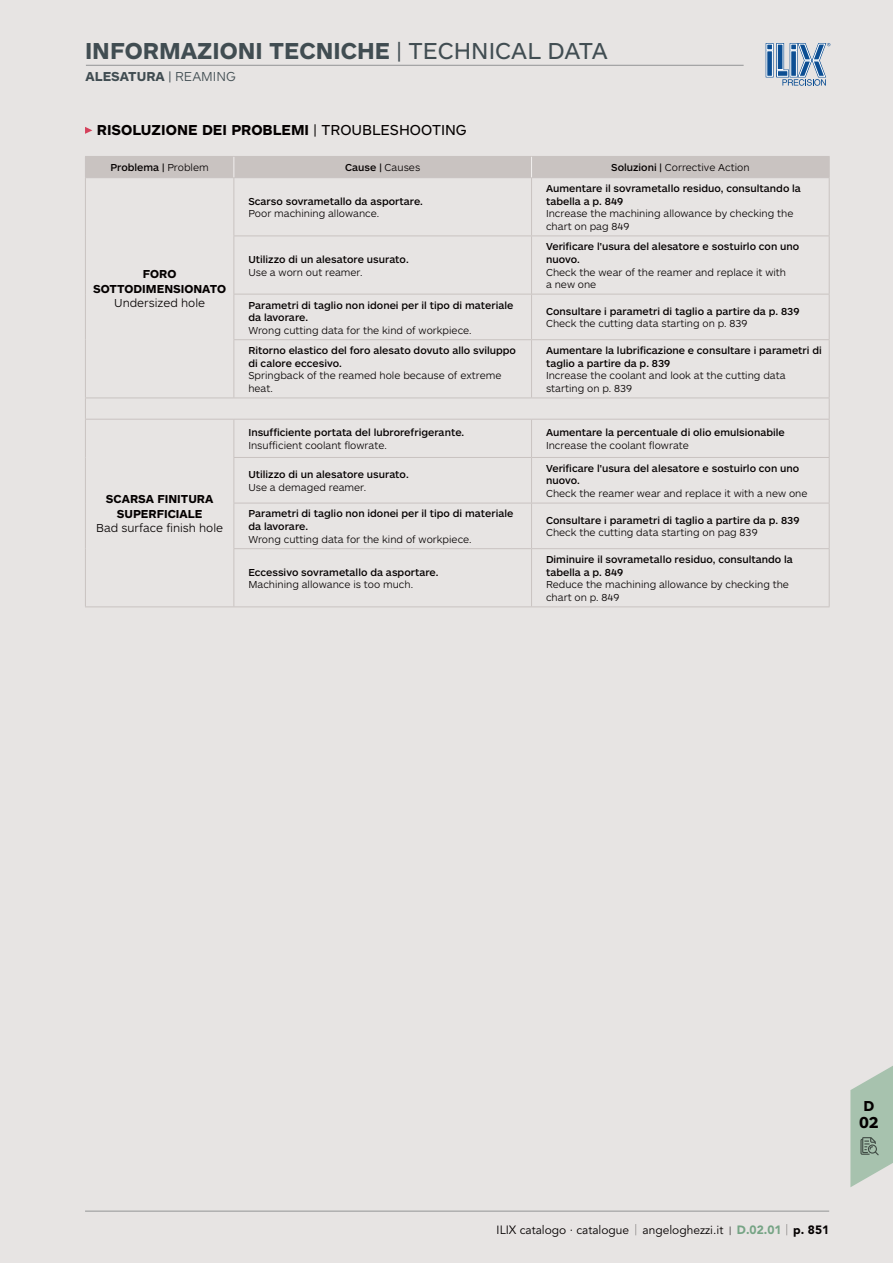
<style>
.page{position:relative;width:893px;height:1263px;background:#e7e4e3}
.page>*{position:absolute;margin:0;border:0;box-sizing:border-box;transform-origin:0 0}
.t1{font:700 24px "ARS Maquette";color:#414d52}
.t2{font:700 16.5px "ARS Maquette";color:#040000}
.t3{font:700 15px "ARS Maquette";color:#040000}
.t4{font:700 13.5px "ARS Maquette";color:#414d52}
.t5{font:12px "Avenir";color:#040000}
.t6{font:700 12px/14.4px "ARS Maquette";color:#040000;text-align:center}
.t7{font:300 12px "ARS Maquette";color:#040000}
.t8{font:500 10.5px/12.6px "ARS Maquette";color:#040000}
.t9{font:300 10.5px/12.6px "ARS Maquette";color:#040000}
.s1{font-weight:400}
.s2{font-weight:300}
.s3{font-weight:500}
.s4{font-family:"Montserrat"}
.s5{font-family:"Montserrat";font-weight:100}
.s6{font-family:"ARS Maquette";font-weight:300;font-size:10.5px}
.s7{font-weight:900;color:#76a485}
.s8{font-weight:900}
</style>
<div class="page">
<hr style="left:86px;top:65px;width:658px;height:1px;background:#929495">
<svg style="left:766px;top:43px;width:64px;height:43px"></svg>
<hr style="left:85px;top:1211px;width:744px;height:1px;background:#929495">
<hr style="left:85px;top:178px;width:1px;height:58px;background:#c9c3c1">
<hr style="left:85px;top:236px;width:1px;height:58px;background:#c9c3c1">
<hr style="left:85px;top:294px;width:1px;height:46px;background:#c9c3c1">
<hr style="left:85px;top:340px;width:1px;height:58px;background:#c9c3c1">
<hr style="left:233px;top:178px;width:1px;height:58px;background:#c9c3c1">
<hr style="left:531px;top:178px;width:1px;height:58px;background:#c9c3c1">
<hr style="left:829px;top:178px;width:1px;height:58px;background:#c9c3c1">
<hr style="left:233px;top:236px;width:298px;height:1px;background:#c9c3c1">
<hr style="left:233px;top:236px;width:1px;height:58px;background:#c9c3c1">
<hr style="left:531px;top:236px;width:299px;height:1px;background:#c9c3c1">
<hr style="left:531px;top:236px;width:1px;height:58px;background:#c9c3c1">
<hr style="left:829px;top:236px;width:1px;height:58px;background:#c9c3c1">
<hr style="left:233px;top:294px;width:298px;height:1px;background:#c9c3c1">
<hr style="left:233px;top:294px;width:1px;height:45px;background:#c9c3c1">
<hr style="left:531px;top:294px;width:299px;height:1px;background:#c9c3c1">
<hr style="left:531px;top:294px;width:1px;height:45px;background:#c9c3c1">
<hr style="left:829px;top:294px;width:1px;height:45px;background:#c9c3c1">
<hr style="left:233px;top:339px;width:298px;height:1px;background:#c9c3c1">
<hr style="left:233px;top:340px;width:1px;height:58px;background:#c9c3c1">
<hr style="left:531px;top:339px;width:299px;height:1px;background:#c9c3c1">
<hr style="left:531px;top:340px;width:1px;height:58px;background:#c9c3c1">
<hr style="left:829px;top:340px;width:1px;height:58px;background:#c9c3c1">
<hr style="left:85px;top:398px;width:149px;height:1px;background:#c9c3c1">
<svg style="left:85px;top:399px;width:1px;height:20px"></svg>
<hr style="left:234px;top:398px;width:297px;height:1px;background:#c9c3c1">
<hr style="left:531px;top:398px;width:299px;height:1px;background:#c9c3c1">
<svg style="left:829px;top:398px;width:1px;height:21px"></svg>
<hr style="left:85px;top:419px;width:149px;height:1px;background:#c9c3c1">
<hr style="left:85px;top:420px;width:1px;height:37px;background:#c9c3c1">
<hr style="left:85px;top:457px;width:1px;height:46px;background:#c9c3c1">
<hr style="left:85px;top:503px;width:1px;height:46px;background:#c9c3c1">
<hr style="left:85px;top:549px;width:1px;height:57px;background:#c9c3c1">
<hr style="left:85px;top:606px;width:149px;height:1px;background:#c9c3c1">
<hr style="left:234px;top:419px;width:297px;height:1px;background:#c9c3c1">
<hr style="left:233px;top:420px;width:1px;height:37px;background:#c9c3c1">
<hr style="left:531px;top:419px;width:299px;height:1px;background:#c9c3c1">
<hr style="left:531px;top:420px;width:1px;height:37px;background:#c9c3c1">
<hr style="left:829px;top:420px;width:1px;height:37px;background:#c9c3c1">
<hr style="left:233px;top:457px;width:298px;height:1px;background:#c9c3c1">
<hr style="left:233px;top:458px;width:1px;height:45px;background:#c9c3c1">
<hr style="left:531px;top:457px;width:299px;height:1px;background:#c9c3c1">
<hr style="left:531px;top:458px;width:1px;height:45px;background:#c9c3c1">
<hr style="left:829px;top:458px;width:1px;height:45px;background:#c9c3c1">
<hr style="left:233px;top:503px;width:298px;height:1px;background:#c9c3c1">
<hr style="left:233px;top:503px;width:1px;height:45px;background:#c9c3c1">
<hr style="left:531px;top:503px;width:299px;height:1px;background:#c9c3c1">
<hr style="left:531px;top:503px;width:1px;height:45px;background:#c9c3c1">
<hr style="left:829px;top:503px;width:1px;height:45px;background:#c9c3c1">
<hr style="left:233px;top:548px;width:298px;height:1px;background:#c9c3c1">
<hr style="left:233px;top:549px;width:1px;height:57px;background:#c9c3c1">
<hr style="left:531px;top:548px;width:299px;height:1px;background:#c9c3c1">
<hr style="left:531px;top:549px;width:1px;height:57px;background:#c9c3c1">
<hr style="left:829px;top:549px;width:1px;height:57px;background:#c9c3c1">
<hr style="left:234px;top:606px;width:297px;height:1px;background:#c9c3c1">
<hr style="left:531px;top:606px;width:299px;height:1px;background:#c9c3c1">
<div style="left:85px;top:156px;width:745px;height:22px;background:#c9c3c1"></div>
<svg style="left:85px;top:127px;width:7px;height:7px"></svg>
<svg style="left:850px;top:1066px;width:43px;height:121px"></svg>
<h1 class="t1" style="left:85px;top:42px;width:524px">INFORMAZIONI TECNICHE <span class="s1">| TECHNICAL DATA</span></h1>
<p class="t4" style="left:86px;top:71px;width:152px">ALESATURA <span class="s1">|</span> <span class="s2">REAMING</span></p>
<h3 class="t3" style="left:97px;top:125px;width:371px">RISOLUZIONE DEI PROBLEMI <span class="s1">| TROUBLESHOOTING</span></h3>
<p class="t8" style="left:110px;top:163px;width:100px">Problema | <span class="s2">Problem</span></p>
<p class="t8" style="left:345px;top:163px;width:77px">Cause | <span class="s2">Causes</span></p>
<p class="t9" style="left:611px;top:163px;width:140px"><span class="s3">Soluzioni |</span> Corrective Action</p>
<p class="t6" style="left:93px;top:268px;width:134px">FORO<br>SOTTODIMENSIONATO</p>
<p class="t7" style="left:114px;top:298px;width:92px">Undersized hole</p>
<p class="t6" style="left:106px;top:493px;width:109px">SCARSA FINITURA<br>SUPERFICIALE</p>
<p class="t7" style="left:96px;top:524px;width:128px">Bad surface finish hole</p>
<p class="t8" style="left:248px;top:196px;width:176px">Scarso sovrametallo da asportare.</p>
<p class="t9" style="left:248px;top:209px;width:132px">Poor machining allowance.</p>
<p class="t8" style="left:248px;top:254px;width:162px">Utilizzo di un alesatore usurato.</p>
<p class="t9" style="left:248px;top:267px;width:116px">Use a worn out reamer.</p>
<p class="t8" style="left:248px;top:300px;width:266px">Parametri di taglio non idonei per il tipo di materiale da lavorare.</p>
<p class="t9" style="left:248px;top:325px;width:225px">Wrong cutting data for the kind of workpiece.</p>
<p class="t8" style="left:248px;top:345px;width:269px">Ritorno elastico del foro alesato dovuto allo sviluppo di calore eccesivo.</p>
<p class="t9" style="left:248px;top:371px;width:255px">Springback of the reamed hole because of extreme heat.</p>
<p class="t8" style="left:248px;top:427px;width:217px">Insufficiente portata del lubrorefrigerante.</p>
<p class="t9" style="left:248px;top:440px;width:140px">Insufficient coolant flowrate.</p>
<p class="t8" style="left:248px;top:469px;width:162px">Utilizzo di un alesatore usurato.</p>
<p class="t9" style="left:248px;top:482px;width:119px">Use a demaged reamer.</p>
<p class="t8" style="left:248px;top:509px;width:266px">Parametri di taglio non idonei per il tipo di materiale da lavorare.</p>
<p class="t9" style="left:248px;top:534px;width:225px">Wrong cutting data for the kind of workpiece.</p>
<p class="t8" style="left:248px;top:567px;width:192px">Eccessivo sovrametallo da asportare.</p>
<p class="t9" style="left:248px;top:579px;width:166px">Machining allowance is too much.</p>
<p class="t8" style="left:546px;top:183px;width:256px">Aumentare il sovrametallo residuo, consultando la tabella a p. 849</p>
<p class="t9" style="left:546px;top:209px;width:249px">Increase the machining allowance by checking the chart on pag 849</p>
<p class="t8" style="left:546px;top:242px;width:255px">Verificare l'usura del alesatore e sostuirlo con uno nuovo.</p>
<p class="t9" style="left:546px;top:267px;width:241px">Check the wear of the reamer and replace it with a new one</p>
<p class="t8" style="left:546px;top:306px;width:255px">Consultare i parametri di taglio a partire da p. 839</p>
<p class="t9" style="left:546px;top:319px;width:203px">Check the cutting data starting on p. 839</p>
<p class="t8" style="left:546px;top:345px;width:277px">Aumentare la lubrificazione e consultare i parametri di taglio a partire da p. 839</p>
<p class="t9" style="left:546px;top:371px;width:241px">Increase the coolant and look at the cutting data starting on p. 839</p>
<p class="t8" style="left:546px;top:427px;width:240px">Aumentare la percentuale di olio emulsionabile</p>
<p class="t9" style="left:546px;top:440px;width:144px">Increase the coolant flowrate</p>
<p class="t8" style="left:546px;top:463px;width:255px">Verificare l'usura del alesatore e sostuirlo con uno nuovo.</p>
<p class="t9" style="left:546px;top:488px;width:263px">Check the reamer wear and replace it with a new one</p>
<p class="t8" style="left:546px;top:515px;width:255px">Consultare i parametri di taglio a partire da p. 839</p>
<p class="t9" style="left:546px;top:528px;width:213px">Check the cutting data starting on pag 839</p>
<p class="t8" style="left:546px;top:554px;width:248px">Diminuire il sovrametallo residuo, consultando la tabella a p. 849</p>
<p class="t9" style="left:546px;top:579px;width:244px">Reduce the machining allowance by checking the chart on p. 849</p>
<h3 class="t3" style="left:863px;top:1100px;width:12px">D</h3>
<h2 class="t2" style="left:859px;top:1116px;width:21px">02</h2>
<p class="t5" style="left:496px;top:1223px;width:335px"><span class="s4">I</span>LIX catalogo · catalogue <span class="s5">|</span> angeloghezzi.it <span class="s6">|</span> <span class="s7">D.02.01</span> <span class="s5">|</span> <span class="s8">p. 851</span></p>
</div>
